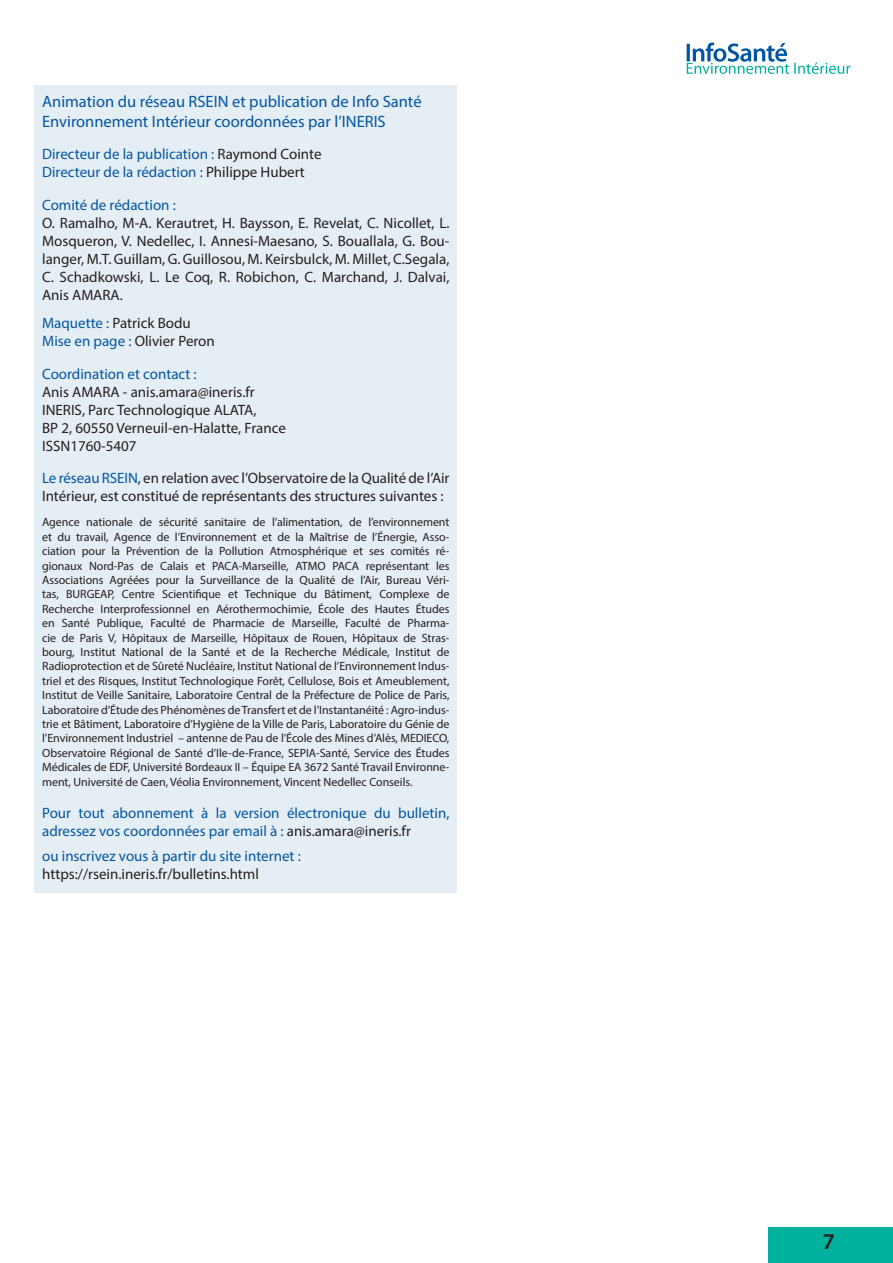
<style>
.page{position:relative;width:893px;height:1263px;background:#fff}
.page>*{position:absolute;margin:0;border:0;box-sizing:border-box;transform-origin:0 0}
.t1{font:600 22.5px "Myriad Pro";color:#231f20}
.t2{font:16.5px/19.8px "Myriad Pro";color:#0156a3}
.t3{font:15px/18px "Myriad Pro";color:#231f20}
.t4{font:15px/18px "Myriad Pro";color:#0156a3}
.t5{font:12px/14.4px "Myriad Pro";letter-spacing:-.005em;color:#231f20;text-align:justify}
.s1{color:#231f20}
.s2{color:#0156a3}
</style>
<div class="page">
<svg style="left:687px;top:43px;width:163px;height:31px"></svg>
<div style="left:768px;top:1228px;width:125px;height:35px;background:#00b19d"></div>
<div style="left:35px;top:85px;width:422px;height:808px;background:#e6eef5"></div>
<h2 class="t2" style="left:42px;top:91px;width:381px">Animation du réseau RSEIN et publication de Info Santé<br>Environnement Intérieur coordonnées par l’INERIS</h2>
<p class="t4" style="left:42px;top:145px;width:281px">Directeur de la publication : <span class="s1">Raymond Cointe<br></span>Directeur de la rédaction : <span class="s1">Philippe Hubert</span></p>
<p class="t4" style="left:42px;top:195px;width:135px">Comité de rédaction :</p>
<p class="t3" style="left:42px;top:213px;width:409px;text-align:justify">O. Ramalho, M-A. Kerautret, H. Baysson, E. Revelat, C. Nicollet, L.<br>Mosqueron, V. Nedellec, I. Annesi-Maesano, S. Bouallala, G. Bou&shy;langer, M.T. Guillam, G. Guillosou, M. Keirsbulck, M. Millet, C.Segala, C. Schadkowski, L. Le Coq, R. Robichon, C. Marchand, J. Dalvai, Anis AMARA.</p>
<p class="t3" style="left:42px;top:314px;width:174px"><span class="s2">Maquette :</span> Patrick Bodu<br><span class="s2">Mise en page :</span> Olivier Peron</p>
<p class="t4" style="left:42px;top:365px;width:156px">Coordination et contact :</p>
<p class="t3" style="left:42px;top:383px;width:245px">Anis AMARA - anis.amara@ineris.fr<br>INERIS, Parc Technologique ALATA,<br>BP 2, 60550 Verneuil-en-Halatte, France<br>ISSN1760-5407</p>
<p class="t3" style="left:42px;top:469px;width:409px"><span class="s2">Le réseau RSEIN</span>, en relation avec l’Observatoire de la Qualité de l’Air<br>Intérieur, est constitué de représentants des structures suivantes :</p>
<p class="t5" style="left:42px;top:515px;width:409px">Agence nationale de sécurité sanitaire de l’alimentation, de l’environnement et du travail, Agence de l’Environnement et de la Maîtrise de l’Énergie, Asso&shy;ciation pour la Prévention de la Pollution Atmosphérique et ses comités ré&shy;gionaux Nord-Pas de Calais et PACA-Marseille, ATMO PACA représentant les Associations Agréées pour la Surveillance de la Qualité de l’Air, Bureau Véri&shy;tas, BURGEAP, Centre Scientifique et Technique du Bâtiment, Complexe de Recherche Interprofessionnel en Aérothermochimie, École des Hautes Études en Santé Publique, Faculté de Pharmacie de Marseille, Faculté de Pharma&shy;cie de Paris V, Hôpitaux de Marseille, Hôpitaux de Rouen, Hôpitaux de Stras&shy;bourg, Institut National de la Santé et de la Recherche Médicale, Institut de Radioprotection et de Sûreté Nucléaire, Institut National de l’Environnement Indus&shy;triel et des Risques, Institut Technologique Forêt, Cellulose, Bois et Ameublement, Institut de Veille Sanitaire, Laboratoire Central de la Préfecture de Police de Paris, Laboratoire d’Étude des Phénomènes de Transfert et de l’Instantanéité : Agro-indus&shy;trie et Bâtiment, Laboratoire d’Hygiène de la Ville de Paris, Laboratoire du Génie de l’Environnement Industriel – antenne de Pau de l’École des Mines d’Alès, MEDIECO, Observatoire Régional de Santé d’Ile-de-France, SEPIA-Santé, Service des Études Médicales de EDF, Université Bordeaux II – Équipe EA 3672 Santé Travail Environne&shy;ment, Université de Caen, Véolia Environnement, Vincent Nedellec Conseils.</p>
<p class="t4" style="left:42px;top:804px;width:409px">Pour tout abonnement à la version électronique du bulletin, adressez vos coordonnées par email à : <span class="s1">anis.amara@ineris.fr</span></p>
<p class="t4" style="left:42px;top:847px;width:260px">ou inscrivez vous à partir du site internet :</p>
<p class="t3" style="left:42px;top:865px;width:218px">https://rsein.ineris.fr/bulletins.html</p>
<h1 class="t1" style="left:823px;top:1227px;width:14px">7</h1>
</div>
